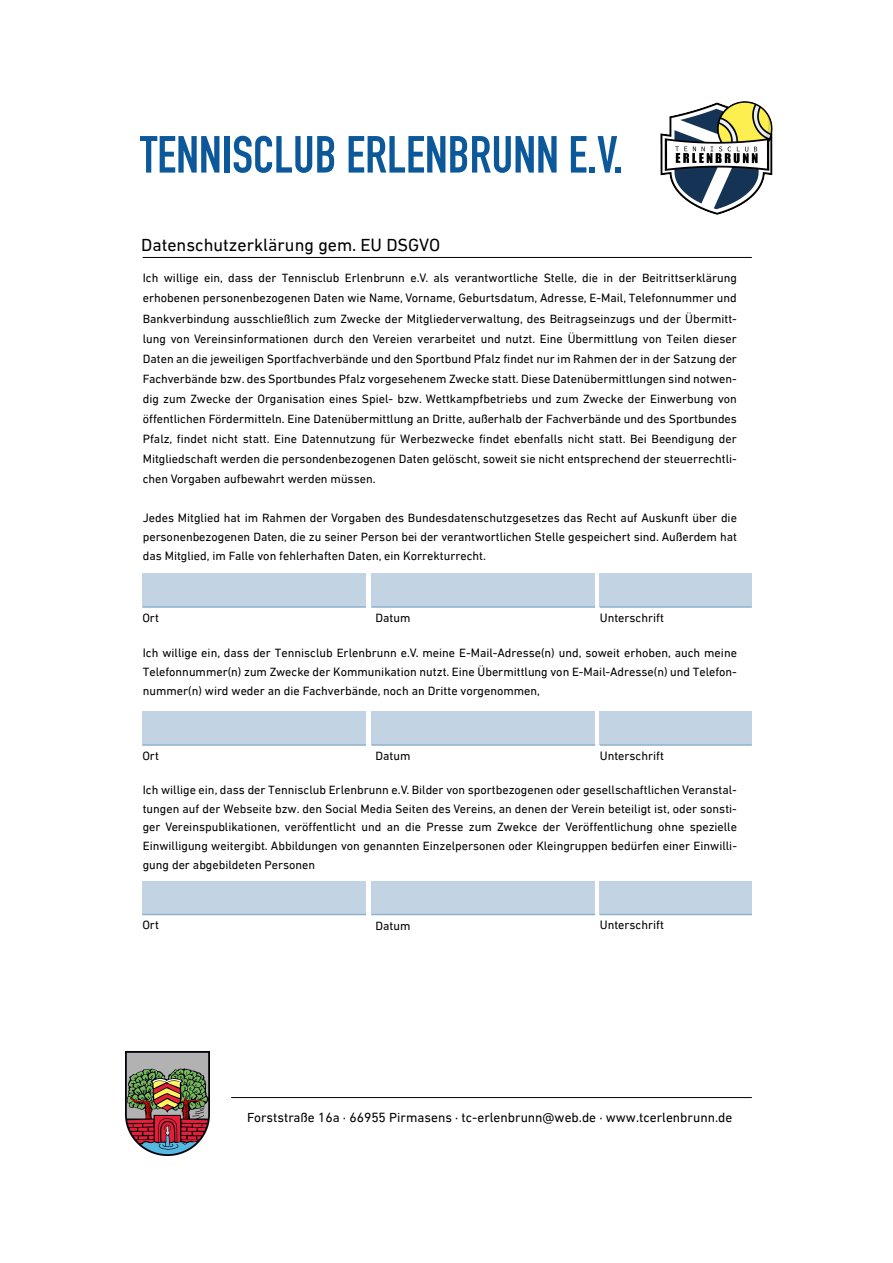
<style>
.page{position:relative;width:893px;height:1263px;background:#fff}
.page>*{position:absolute;margin:0;border:0;box-sizing:border-box;transform-origin:0 0}
.t1{font:700 51.3px "DIN Condensed";color:#0b589a}
.t2{font:18px "DIN Next LT Arabic";color:#000001}
.t3{font:13.5px "DIN Next LT Arabic";color:#000001}
.t4{font:12.3px/20.1px "DIN Next LT Arabic";color:#000001;text-align:justify}
</style>
<div class="page">
<hr style="left:231px;top:1097px;width:521px;height:1px;background:#000001">
<img style="left:126px;top:1052px;width:84px;height:104px">
<div style="left:142px;top:881px;width:224px;height:33px;background:#c2d3e4"></div>
<hr style="left:142px;top:914px;width:224px;height:1px;background:#8fb2cb">
<div style="left:600px;top:881px;width:152px;height:33px;background:#c2d3e4"></div>
<hr style="left:600px;top:914px;width:152px;height:1px;background:#8fb2cb">
<div style="left:371px;top:881px;width:224px;height:33px;background:#c2d3e4"></div>
<hr style="left:371px;top:914px;width:224px;height:1px;background:#8fb2cb">
<hr style="left:143px;top:257px;width:609px;height:1px;background:#000001">
<img style="left:660px;top:101px;width:113px;height:114px">
<div style="left:142px;top:711px;width:224px;height:34px;background:#c2d3e4"></div>
<hr style="left:142px;top:744px;width:224px;height:2px;background:#8fb2cb">
<div style="left:600px;top:711px;width:152px;height:34px;background:#c2d3e4"></div>
<hr style="left:600px;top:744px;width:152px;height:2px;background:#8fb2cb">
<div style="left:371px;top:711px;width:224px;height:34px;background:#c2d3e4"></div>
<hr style="left:371px;top:744px;width:224px;height:2px;background:#8fb2cb">
<div style="left:142px;top:573px;width:224px;height:34px;background:#c2d3e4"></div>
<hr style="left:142px;top:606px;width:224px;height:2px;background:#8fb2cb">
<div style="left:600px;top:573px;width:152px;height:34px;background:#c2d3e4"></div>
<hr style="left:600px;top:606px;width:152px;height:2px;background:#8fb2cb">
<div style="left:371px;top:573px;width:224px;height:34px;background:#c2d3e4"></div>
<hr style="left:371px;top:606px;width:224px;height:2px;background:#8fb2cb">
<h1 class="t1" style="left:140px;top:120px;width:484px">TENNISCLUB ERLENBRUNN E.V.</h1>
<h2 class="t2" style="left:141px;top:234px;width:301px">Datenschutzerklärung gem. EU DSGVO</h2>
<p class="t4" style="left:143px;top:268px;width:596px">Ich willige ein, dass der Tennisclub Erlenbrunn e.V. als verantwortliche Stelle, die in der Beitrittserklärung erhobenen personenbezogenen Daten wie Name, Vorname, Geburtsdatum, Adresse, E-Mail, Telefonnummer und Bankverbindung ausschließlich zum Zwecke der Mitgliederverwaltung, des Beitragseinzugs und der Übermitt&shy;lung von Vereinsinformationen durch den Vereien verarbeitet und nutzt. Eine Übermittlung von Teilen dieser Daten an die jeweiligen Sportfachverbände und den Sportbund Pfalz findet nur im Rahmen der in der Satzung der Fachverbände bzw. des Sportbundes Pfalz vorgesehenem Zwecke statt. Diese Datenübermittlungen sind notwen&shy;dig zum Zwecke der Organisation eines Spiel- bzw. Wettkampfbetriebs und zum Zwecke der Einwerbung von öffentlichen Fördermitteln. Eine Datenübermittlung an Dritte, außerhalb der Fachverbände und des Sportbundes Pfalz, findet nicht statt. Eine Datennutzung für Werbezwecke findet ebenfalls nicht statt. Bei Beendigung der Mitgliedschaft werden die persondenbezogenen Daten gelöscht, soweit sie nicht entsprechend der steuerrechtli&shy;chen Vorgaben aufbewahrt werden müssen.</p>
<p class="t4" style="left:143px;top:509px;width:596px;line-height:18.9px">Jedes Mitglied hat im Rahmen der Vorgaben des Bundesdatenschutzgesetzes das Recht auf Auskunft über die personenbezogenen Daten, die zu seiner Person bei der verantwortlichen Stelle gespeichert sind. Außerdem hat das Mitglied, im Falle von fehlerhaften Daten, ein Korrekturrecht.</p>
<p class="t4" style="left:142px;top:607px;width:18px">Ort</p>
<p class="t4" style="left:375px;top:608px;width:36px">Datum</p>
<p class="t4" style="left:600px;top:607px;width:66px">Unterschrift</p>
<p class="t4" style="left:143px;top:644px;width:596px;line-height:18.9px">Ich willige ein, dass der Tennisclub Erlenbrunn e.V. meine E-Mail-Adresse(n) und, soweit erhoben, auch meine Telefonnummer(n) zum Zwecke der Kommunikation nutzt. Eine Übermittlung von E-Mail-Adresse(n) und Telefon&shy;nummer(n) wird weder an die Fachverbände, noch an Dritte vorgenommen,</p>
<p class="t4" style="left:142px;top:745px;width:18px">Ort</p>
<p class="t4" style="left:375px;top:746px;width:36px">Datum</p>
<p class="t4" style="left:600px;top:745px;width:66px">Unterschrift</p>
<p class="t4" style="left:143px;top:780px;width:596px;line-height:18.8px">Ich willige ein, dass der Tennisclub Erlenbrunn e.V. Bilder von sportbezogenen oder gesellschaftlichen Veranstal&shy;tungen auf der Webseite bzw. den Social Media Seiten des Vereins, an denen der Verein beteiligt ist, oder sonsti&shy;ger Vereinspublikationen, veröffentlicht und an die Presse zum Zwekce der Veröffentlichung ohne spezielle Einwilligung weitergibt. Abbildungen von genannten Einzelpersonen oder Kleingruppen bedürfen einer Einwilli&shy;gung der abgebildeten Personen</p>
<p class="t4" style="left:142px;top:915px;width:18px">Ort</p>
<p class="t4" style="left:375px;top:916px;width:36px">Datum</p>
<p class="t4" style="left:600px;top:915px;width:66px">Unterschrift</p>
<p class="t3" style="left:247px;top:1110px;width:487px">Forststraße 16a · 66955 Pirmasens · tc-erlenbrunn@web.de · www.tcerlenbrunn.de</p>
</div>
